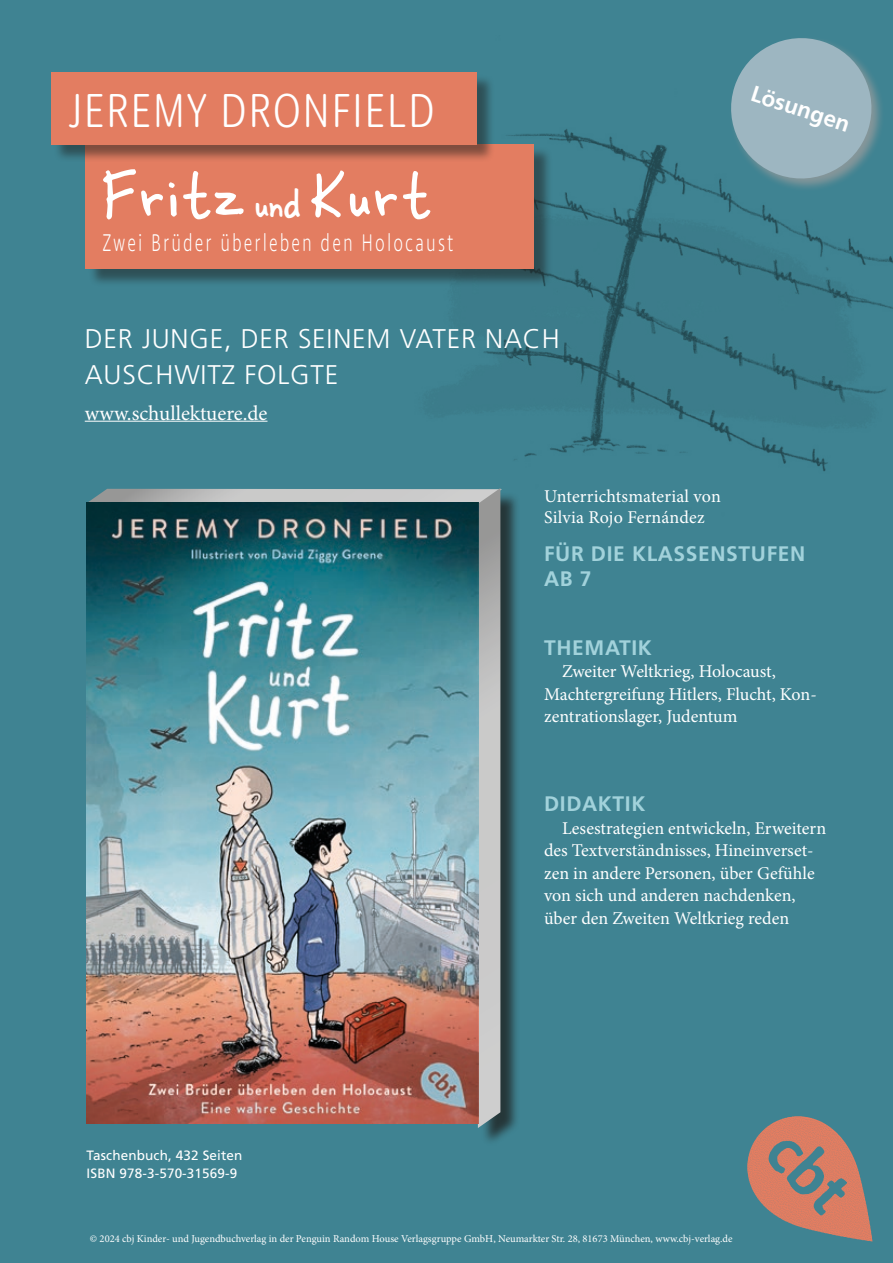
<style>
.page{position:relative;width:893px;height:1263px;background:#3f8392}
.page>*{position:absolute;margin:0;border:0;box-sizing:border-box;transform-origin:0 0}
.t1{font:72px "Skippy Sharp";letter-spacing:.06em;color:#fff}
.t2{font:300 48.75px "Dita Cd";letter-spacing:.03em;color:#fff}
.t3{font:300 27px/36px "Frutiger LT Pro";letter-spacing:.03em;color:#fff}
.t4{font:300 24.75px "Dita";letter-spacing:.13em;color:#fff;scale:.67 1}
.t5{font:700 22.5px "Frutiger LT Pro";color:#fff}
.t6{font:700 21px/25.2px "Frutiger LT Pro";letter-spacing:.03em;color:#a2d2db}
.t7{font:21px "Minion Pro";color:#fff}
.t8{font:18px/22.5px "Minion Pro";color:#fff}
.t9{font:13.5px/18px "Frutiger LT Pro";letter-spacing:.01em;color:#fff}
.t10{font:10.5px "Minion Pro";color:#fff}
.s1{font-size:45px}
</style>
<div class="page">
<img style="left:476px;top:72px;width:417px;height:441px">
<hr style="left:85px;top:421px;width:182px;height:1px;background:#fff">
<div style="left:88px;top:146px;width:464px;height:141px;background:#1d1d1b;opacity:.5"></div>
<div style="left:86px;top:144px;width:448px;height:125px;background:#e37d61"></div>
<div style="left:53px;top:75px;width:442px;height:88px;background:#1d1d1b;opacity:.5"></div>
<div style="left:51px;top:72px;width:425px;height:72px;background:#e37d61"></div>
<div style="left:90px;top:491px;width:430px;height:655px;background:#1d1d1b;opacity:.75"></div>
<svg style="left:87px;top:488px;width:415px;height:640px;background:#abb1b2"></svg>
<img style="left:87px;top:502px;width:392px;height:621px">
<div style="left:729px;top:36px;width:157px;height:157px;background:#3f8392"></div>
<svg style="left:723px;top:38px;width:157px;height:149px"></svg>
<h2 class="t2" style="left:68px;top:81px;width:368px">JEREMY DRONFIELD</h2>
<h1 class="t1" style="left:103px;top:150px;width:328px">Fritz <span class="s1">und</span> Kurt</h1>
<h3 class="t4" style="left:103px;top:227px;width:525px">Zwei Brüder überleben den Holocaust</h3>
<h3 class="t3" style="left:85px;top:321px;width:476px">DER JUNGE, DER SEINEM VATER NACH<br>AUSCHWITZ FOLGTE</h3>
<p class="t7" style="left:85px;top:399px;width:184px">www.schullektuere.de</p>
<p class="t5" style="left:756px;top:80px;width:104px;rotate:18deg">Lösungen</p>
<p class="t8" style="left:544px;top:485px;width:178px;line-height:21.6px">Unterrichtsmaterial von<br>Silvia Rojo Fernández</p>
<p class="t6" style="left:544px;top:541px;width:263px">FÜR DIE KLASSENSTUFEN<br>AB 7</p>
<p class="t6" style="left:544px;top:635px;width:109px">THEMATIK</p>
<p class="t8" style="left:544px;top:660px;width:274px;text-indent:18px">Zweiter Weltkrieg, Holocaust,<br>Machtergreifung Hitlers, Flucht, Kon&shy;zentrationslager, Judentum</p>
<p class="t9" style="left:87px;top:1147px;width:157px">Taschenbuch, 432 Seiten<br>ISBN 978-3-570-31569-9</p>
<p class="t6" style="left:544px;top:791px;width:103px">DIDAKTIK</p>
<p class="t8" style="left:544px;top:817px;width:284px;text-indent:18px">Lesestrategien entwickeln, Erweitern des Textverständnisses, Hineinverset&shy;zen in andere Personen, über Gefühle von sich und anderen nachdenken, über den Zweiten Weltkrieg reden</p>
<p class="t10" style="left:90px;top:1232px;width:644px">© 2024 cbj Kinder- und Jugendbuchverlag in der Penguin Random House Verlagsgruppe GmbH, Neumarkter Str. 28, 81673 München, www.cbj-verlag.de</p>
<p class="t10" style="left:115px;top:1232px;width:7px">1</p>
<p class="t10" style="left:244px;top:1232px;width:495px">Verlag in der Penguin Random House Verlagsgru pe GmbH, Neumarkter Str. 28, 81673 München, www.cbj-verlag.de</p>
</div>
